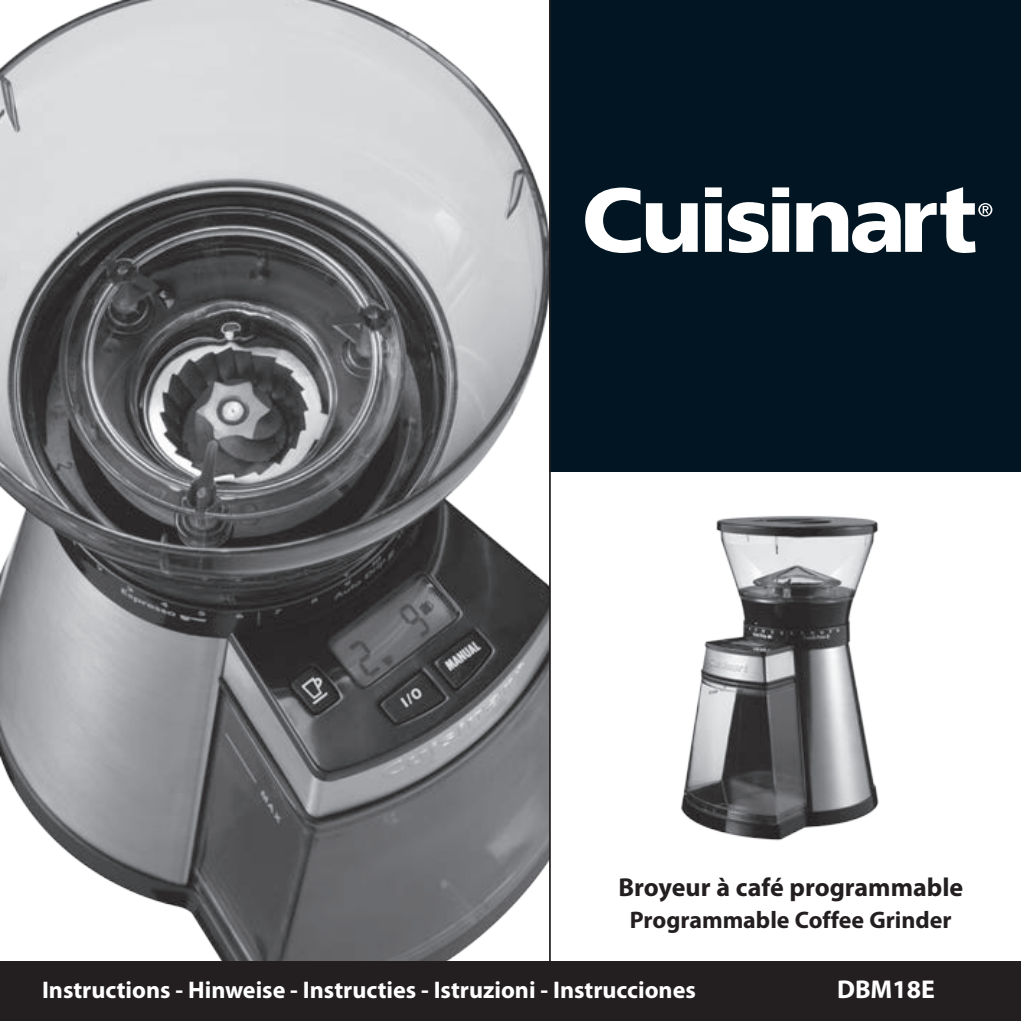
<style>
.page{position:relative;width:1021px;height:1021px;background:#fff}
.page>*{position:absolute;margin:0;border:0;box-sizing:border-box;transform-origin:0 0}
.Normal_e{font:700 26px "Myriad Pro";color:#231f20}
.t1{font:700 25.8px "Myriad Pro";color:#fff}
.t2{font:700 24px "Myriad Pro";color:#fff}
.Normal_e-2{font:700 24px "Myriad Pro";color:#231f20}
</style>
<div class="page">
<img style="left:681px;top:515px;width:198px;height:326px">
<img style="left:0;top:0;width:549px;height:961px">
<div style="left:549px;top:0;width:471px;height:472px;background:#011622"></div>
<svg style="left:705px;top:187px;width:16px;height:65px"></svg>
<svg style="left:646px;top:203px;width:51px;height:50px"></svg>
<svg style="left:585px;top:187px;width:55px;height:66px"></svg>
<svg style="left:727px;top:187px;width:62px;height:66px"></svg>
<svg style="left:796px;top:187px;width:196px;height:66px"></svg>
<hr style="left:549px;top:0;width:2px;height:961px;background:#231f20">
<div style="left:0;top:961px;width:1020px;height:59px;background:#231f20"></div>
<p class="Normal_e" style="left:618px;top:872px;width:346px">Broyeur à café programmable</p>
<p class="Normal_e-2" style="left:630px;top:906px;width:323px">Programmable Coffee Grinder</p>
<p class="t2" style="left:42px;top:976px;width:655px">Instructions - Hinweise - Instructies - Istruzioni - Instrucciones</p>
<p class="t1" style="left:837px;top:974px;width:99px">DBM18E</p>
</div>
